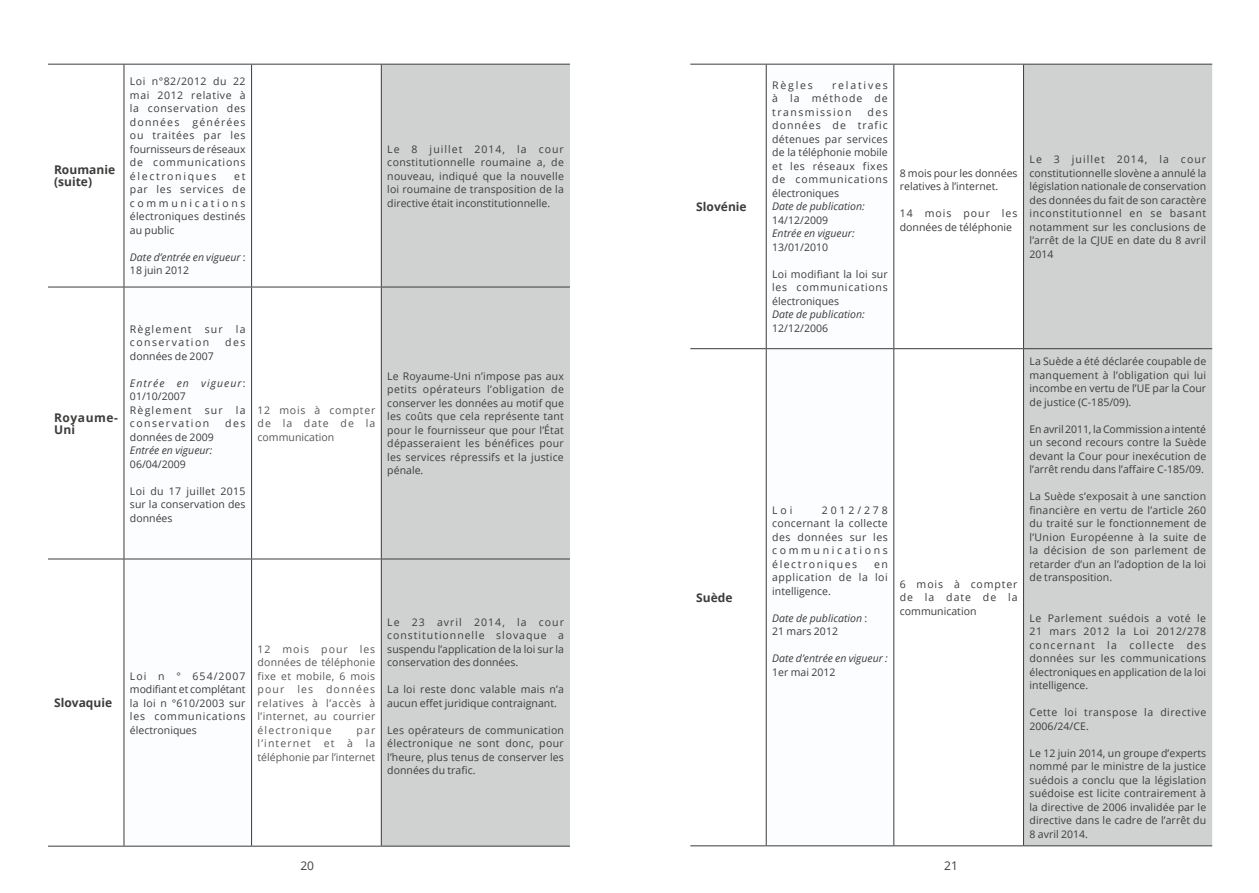
<style>
.page{position:relative;width:1259px;height:893px;background:#fff}
.page>*{position:absolute;margin:0;border:0;box-sizing:border-box;transform-origin:0 0}
.t1{font:700 12px/12px "Open Sans";color:#3c3c3b}
.t2{font:700 12px/12px "Open Sans";letter-spacing:.045em;color:#3c3c3b}
.t3{font:12px "Open Sans";color:#3e3d40}
.t4{font:10.5px/13.5px "Open Sans";letter-spacing:.01em;color:#3c3c3b;text-align:justify}
.t5{font:10.5px/13.5px "Open Sans";letter-spacing:.06em;color:#575756;text-align:justify}
.t6{font:italic 10.5px/13.5px "Open Sans";color:#3c3c3b}
.t7{font:10.5px/13.5px "Open Sans";letter-spacing:.11em;color:#3c3c3b}
.t8{font:10.5px/13.5px "Open Sans";letter-spacing:.05em;color:#3c3c3b}
.t9{font:10.5px/13.5px "Open Sans";letter-spacing:.125em;color:#3c3c3b}
.s1{font-style:normal}
.s2{font-style:italic}
</style>
<div class="page">
<svg style="left:252px;top:65px;width:129px;height:781px"></svg>
<div style="left:382px;top:65px;width:188px;height:781px;background:#d0d2d2"></div>
<hr style="left:48px;top:64px;width:76px;height:1px;background:#3c3c3b">
<hr style="left:124px;top:64px;width:127px;height:1px;background:#3c3c3b">
<hr style="left:124px;top:65px;width:1px;height:222px;background:#3c3c3b">
<hr style="left:251px;top:64px;width:130px;height:1px;background:#3c3c3b">
<hr style="left:251px;top:65px;width:1px;height:222px;background:#3c3c3b">
<hr style="left:381px;top:64px;width:189px;height:1px;background:#3c3c3b">
<hr style="left:381px;top:65px;width:1px;height:222px;background:#3c3c3b">
<hr style="left:48px;top:287px;width:76px;height:1px;background:#3c3c3b">
<hr style="left:124px;top:287px;width:127px;height:1px;background:#3c3c3b">
<hr style="left:124px;top:287px;width:1px;height:272px;background:#3c3c3b">
<hr style="left:251px;top:287px;width:130px;height:1px;background:#3c3c3b">
<hr style="left:251px;top:287px;width:1px;height:272px;background:#3c3c3b">
<hr style="left:381px;top:287px;width:189px;height:1px;background:#3c3c3b">
<hr style="left:381px;top:287px;width:1px;height:272px;background:#3c3c3b">
<hr style="left:48px;top:559px;width:76px;height:1px;background:#3c3c3b">
<hr style="left:124px;top:559px;width:127px;height:1px;background:#3c3c3b">
<hr style="left:124px;top:559px;width:1px;height:287px;background:#3c3c3b">
<hr style="left:251px;top:559px;width:130px;height:1px;background:#3c3c3b">
<hr style="left:251px;top:559px;width:1px;height:287px;background:#3c3c3b">
<hr style="left:381px;top:559px;width:189px;height:1px;background:#3c3c3b">
<hr style="left:381px;top:559px;width:1px;height:287px;background:#3c3c3b">
<hr style="left:48px;top:846px;width:76px;height:1px;background:#3c3c3b">
<hr style="left:124px;top:846px;width:127px;height:1px;background:#3c3c3b">
<hr style="left:251px;top:846px;width:130px;height:1px;background:#3c3c3b">
<hr style="left:381px;top:846px;width:189px;height:1px;background:#3c3c3b">
<svg style="left:894px;top:65px;width:129px;height:780px"></svg>
<div style="left:1024px;top:65px;width:188px;height:780px;background:#d0d2d2"></div>
<hr style="left:690px;top:64px;width:76px;height:1px;background:#3c3c3b">
<hr style="left:766px;top:64px;width:128px;height:1px;background:#3c3c3b">
<hr style="left:766px;top:65px;width:1px;height:283px;background:#3c3c3b">
<hr style="left:894px;top:64px;width:129px;height:1px;background:#3c3c3b">
<hr style="left:893px;top:65px;width:1px;height:283px;background:#3c3c3b">
<hr style="left:1023px;top:64px;width:189px;height:1px;background:#3c3c3b">
<hr style="left:1023px;top:65px;width:1px;height:283px;background:#3c3c3b">
<hr style="left:690px;top:348px;width:76px;height:1px;background:#3c3c3b">
<hr style="left:766px;top:348px;width:128px;height:1px;background:#3c3c3b">
<hr style="left:766px;top:349px;width:1px;height:496px;background:#3c3c3b">
<hr style="left:894px;top:348px;width:129px;height:1px;background:#3c3c3b">
<hr style="left:893px;top:349px;width:1px;height:496px;background:#3c3c3b">
<hr style="left:1023px;top:348px;width:189px;height:1px;background:#3c3c3b">
<hr style="left:1023px;top:349px;width:1px;height:496px;background:#3c3c3b">
<hr style="left:690px;top:845px;width:76px;height:1px;background:#3c3c3b">
<hr style="left:766px;top:845px;width:128px;height:1px;background:#3c3c3b">
<hr style="left:894px;top:845px;width:129px;height:1px;background:#3c3c3b">
<hr style="left:1023px;top:845px;width:189px;height:1px;background:#3c3c3b">
<p class="t1" style="left:54px;top:164px;width:63px">Roumanie (suite)</p>
<p class="t2" style="left:54px;top:411px;width:65px">Royaume-<br>Uni</p>
<p class="t1" style="left:54px;top:696px;width:60px">Slovaquie</p>
<p class="t4" style="left:130px;top:74px;width:117px">Loi n°82/2012 du 22 mai 2012 relative à la conservation des données générées ou traitées par les fournisseurs de réseaux de communications électroniques</p>
<p class="t4" style="left:130px;top:169px;width:117px;text-indent:104px">et par les services de communications électroniques destinés au public</p>
<p class="t6" style="left:130px;top:250px;width:117px">Date d’entrée en vigueur <span class="s1">:<br>18 juin 2012</span></p>
<p class="t9" style="left:130px;top:322px;width:117px">Règlement sur la conservation</p>
<p class="t4" style="left:225px;top:335px;width:22px">des</p>
<p class="t4" style="left:130px;top:349px;width:85px">données de 2007</p>
<p class="t7" style="left:130px;top:376px;width:117px"><span class="s2">Entrée en vigueur</span>:<br>01/10/2007<br>Règlement sur la conservation</p>
<p class="t4" style="left:225px;top:416px;width:22px">des</p>
<p class="t4" style="left:130px;top:430px;width:85px">données de 2009</p>
<p class="t6" style="left:130px;top:443px;width:84px">Entrée en vigueur:</p>
<p class="t4" style="left:130px;top:457px;width:57px">06/04/2009</p>
<p class="t4" style="left:130px;top:484px;width:117px">Loi du 17 juillet 2015 sur la conservation des données</p>
<p class="t4" style="left:130px;top:669px;width:117px">Loi n ° 654/2007 modifiant et complétant la loi n °610/2003 sur les communications électroniques</p>
<p class="t4" style="left:387px;top:142px;width:178px">Le 8 juillet 2014, la cour constitutionnelle roumaine a, de nouveau, indiqué que la nouvelle loi roumaine de transposition de la directive était inconstitutionnelle.</p>
<p class="t5" style="left:257px;top:403px;width:119px">12 mois à compter de la date de la communication</p>
<p class="t4" style="left:387px;top:369px;width:178px">Le Royaume-Uni n’impose pas aux petits opérateurs l’obligation de conserver les données au motif que les coûts que cela représente tant pour le fournisseur que pour l’État dépasseraient les bénéfices pour les services répressifs et la justice pénale.</p>
<p class="t5" style="left:257px;top:642px;width:119px">12 mois pour les données de téléphonie fixe et mobile, 6 mois pour les données relatives à l’accès à l’internet, au courrier électronique</p>
<p class="t5" style="left:257px;top:723px;width:119px;text-indent:99px">par l’internet et à la téléphonie par l’internet</p>
<p class="t4" style="left:387px;top:615px;width:178px">Le 23 avril 2014, la cour constitutionnelle slovaque a suspendu l’application de la loi sur la conservation des données.</p>
<p class="t4" style="left:387px;top:682px;width:178px">La loi reste donc valable mais n’a aucun effet juridique contraignant.</p>
<p class="t4" style="left:387px;top:723px;width:178px">Les opérateurs de communication électronique ne sont donc, pour l’heure, plus tenus de conserver les données du trafic.</p>
<p class="t1" style="left:696px;top:200px;width:52px">Slovénie</p>
<p class="t4" style="left:772px;top:78px;width:42px">Règles</p>
<p class="t4" style="left:772px;top:78px;width:117px;text-indent:60px">relatives à la méthode de transmission</p>
<p class="t4" style="left:772px;top:105px;width:117px;text-indent:95px">des données de trafic détenues par services de la téléphonie mobile et les réseaux fixes de communications électroniques</p>
<p class="t6" style="left:772px;top:200px;width:94px">Date de publication:</p>
<p class="t4" style="left:772px;top:213px;width:57px">14/12/2009</p>
<p class="t6" style="left:772px;top:227px;width:84px">Entrée en vigueur:</p>
<p class="t4" style="left:772px;top:240px;width:57px">13/01/2010</p>
<p class="t4" style="left:772px;top:267px;width:117px">Loi modifiant la loi sur les communications électroniques</p>
<p class="t6" style="left:772px;top:308px;width:94px">Date de publication:</p>
<p class="t4" style="left:772px;top:321px;width:57px">12/12/2006</p>
<p class="t4" style="left:900px;top:166px;width:119px">8 mois pour les données relatives à l’internet.</p>
<p class="t4" style="left:900px;top:206px;width:119px">14 mois pour les données de téléphonie</p>
<p class="t1" style="left:696px;top:591px;width:38px">Suède</p>
<p class="t4" style="left:772px;top:503px;width:22px">Loi</p>
<p class="t4" style="left:772px;top:503px;width:117px;text-indent:50px">2012/278 concernant la collecte des données sur les communications électroniques</p>
<p class="t4" style="left:772px;top:557px;width:117px;text-indent:102px">en application de la loi intelligence.</p>
<p class="t6" style="left:772px;top:611px;width:97px">Date de publication <span class="s1">:<br>21 mars 2012</span></p>
<p class="t6" style="left:772px;top:651px;width:117px">Date d’entrée en vigueur :</p>
<p class="t4" style="left:772px;top:665px;width:65px">1er mai 2012</p>
<p class="t4" style="left:900px;top:577px;width:119px">6 mois à compter de la date de la communication</p>
<p class="t3" style="left:300px;top:858px;width:15px">20</p>
<p class="t3" style="left:944px;top:858px;width:15px">21</p>
<p class="t4" style="left:1029px;top:152px;width:178px">Le 3 juillet 2014, la cour constitutionnelle slovène a annulé la législation nationale de conservation des données du fait de son caractère inconstitutionnel en se basant notamment sur les conclusions de l’arrêt de la CJUE en date du 8 avril 2014</p>
<p class="t4" style="left:1029px;top:354px;width:178px">La Suède a été déclarée coupable de manquement à l’obligation qui lui incombe en vertu de l’UE par la Cour de justice (C-185/09).</p>
<p class="t4" style="left:1029px;top:422px;width:178px">En avril 2011, la Commission a intenté un second recours contre la Suède devant la Cour pour inexécution de l’arrêt rendu dans l’affaire C-185/09.</p>
<p class="t4" style="left:1029px;top:489px;width:178px">La Suède s’exposait à une sanction financière en vertu de l’article 260 du traité sur le fonctionnement de l’Union Européenne à la suite de la décision de son parlement de retarder d’un an l’adoption de la loi de transposition.</p>
<p class="t4" style="left:1029px;top:611px;width:178px">Le Parlement suédois a voté le 21 mars 2012 la Loi 2012/278 concernant la collecte des données sur les communications électroniques en application de la loi intelligence.</p>
<p class="t8" style="left:1029px;top:705px;width:178px">Cette loi transpose la directive<br>2006/24/CE.</p>
<p class="t4" style="left:1029px;top:746px;width:178px">Le 12 juin 2014, un groupe d’experts nommé par le ministre de la justice suédois a conclu que la législation suédoise est licite contrairement à la directive de 2006 invalidée par le directive dans le cadre de l’arrêt du 8 avril 2014.</p>
</div>
